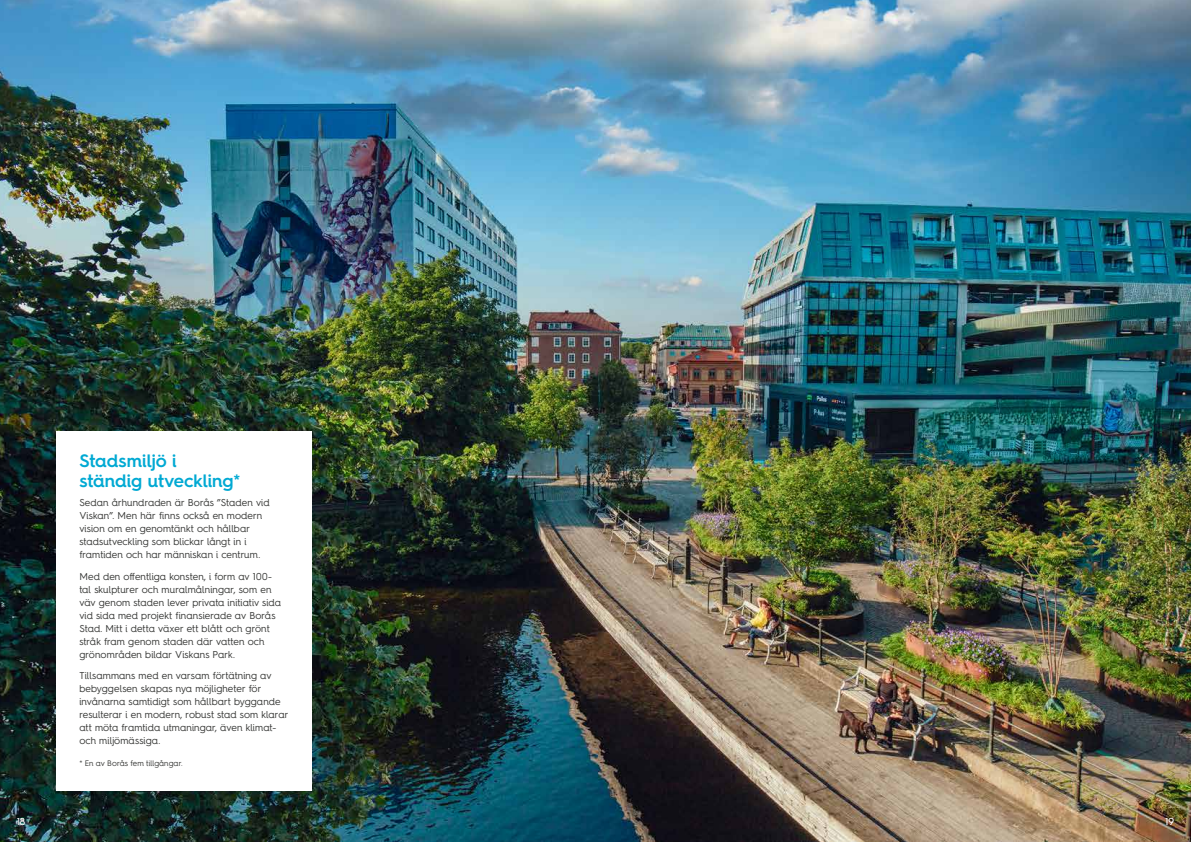
<style>
.page{position:relative;width:1191px;height:842px;background:#fff}
.page>*{position:absolute;margin:0;border:0;box-sizing:border-box;transform-origin:0 0}
.t1{font:600 18px/20px "Hurme Geometric Sans 4";letter-spacing:-.005em;color:#00a9d3}
.t2{font:10px/13px "Hurme Geometric Sans 4";letter-spacing:.005em;color:#383937}
.t3{font:300 10px "Hurme Geometric Sans 4";color:#fff}
.t4{font:8px "Hurme Geometric Sans 4";letter-spacing:.005em;color:#383937}
</style>
<div class="page">
<img style="left:0;top:0;width:1191px;height:842px">
<div style="left:57px;top:431px;width:255px;height:359px;background:#fff"></div>
<h1 class="t1" style="left:79px;top:451px;width:162px">Stadsmiljö i ständig utveckling*</h1>
<p class="t2" style="left:79px;top:496px;width:192px">Sedan århundraden är Borås ”Staden vid Viskan”. Men här finns också en modern vision om en genomtänkt och hållbar stadsutveckling som blickar långt in i framtiden och har människan i centrum.</p>
<p class="t2" style="left:79px;top:569px;width:203px">Med den offentliga konsten, i form av 100- tal skulpturer och muralmålningar, som en väv genom staden lever privata initiativ sida vid sida med projekt finansierade av Borås Stad. Mitt i detta växer ett blått och grönt stråk fram genom staden där vatten och grönområden bildar Viskans Park.</p>
<p class="t2" style="left:79px;top:669px;width:210px">Tillsammans med en varsam förtätning av bebyggelsen skapas nya möjligheter för invånarna samtidigt som hållbart byggande resulterar i en modern, robust stad som klarar att möta framtida utmaningar, även klimat&shy;och miljömässiga.</p>
<p class="t4" style="left:79px;top:757px;width:105px">* En av Borås fem tillgångar.</p>
<p class="t3" style="left:17px;top:815px;width:10px">18</p>
<p class="t3" style="left:1165px;top:815px;width:10px">19</p>
</div>
